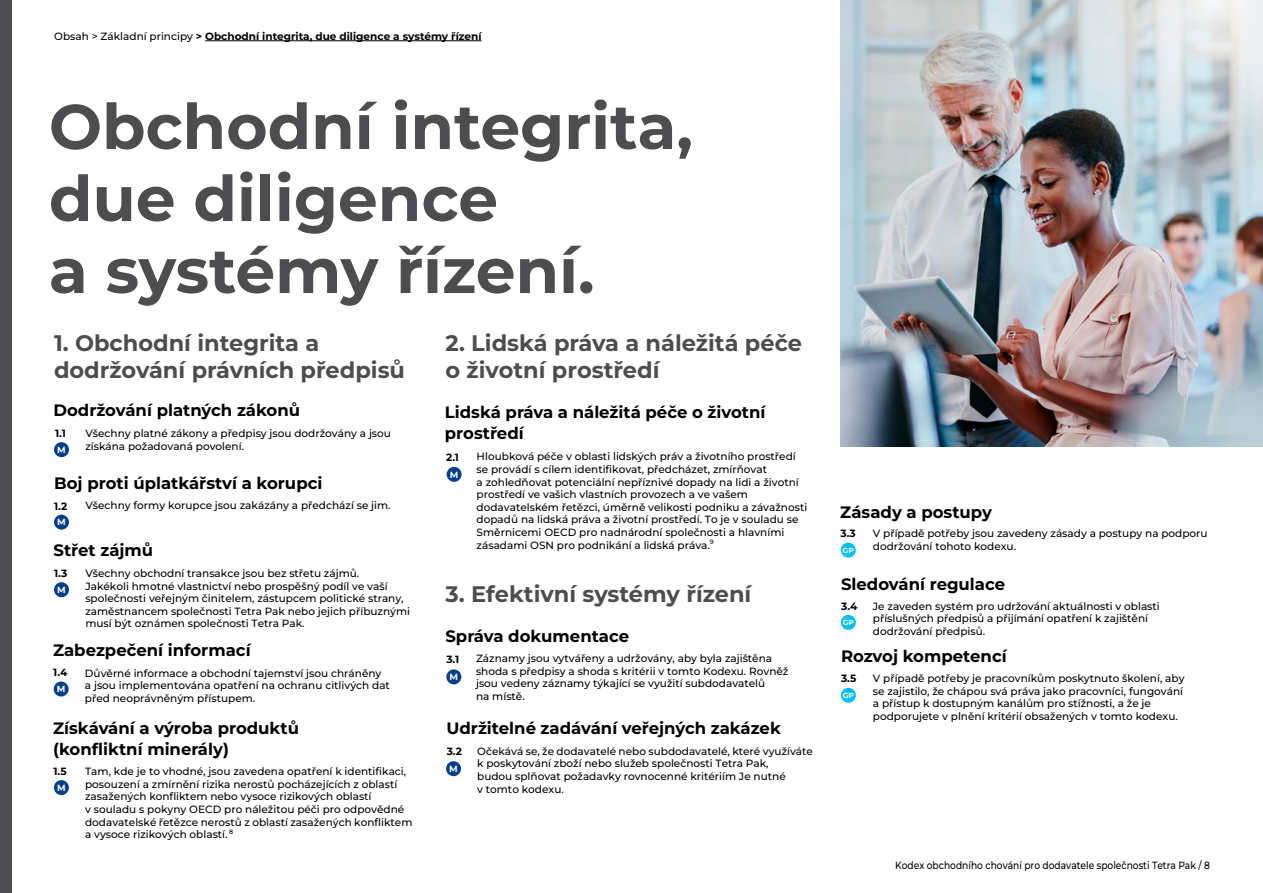
<style>
.page{position:relative;width:1263px;height:893px;background:#fff}
.page>*{position:absolute;margin:0;border:0;box-sizing:border-box;transform-origin:0 0}
.t1{font:700 63px/72px "Montserrat";color:#4d4d4f}
.t2{font:700 22.5px/27px "Montserrat";color:#4d4d4f}
.t3{font:700 16.5px/21px "Montserrat";color:#000}
.t4{font:100 10.5px/12.6px "Montserrat";color:#000}
.t5{font:700 10.5px "Montserrat";color:#000}
.t6{font:100 10.5px "Montserrat";color:#000;scale:.87 1}
.t7{font:700 9px "Montserrat";color:#fff}
.t8{font:700 7.5px "Montserrat";color:#fff}
.s1{font-weight:100}
</style>
<div class="page">
<img style="left:841px;top:0;width:422px;height:446px">
<div style="left:0;top:0;width:12px;height:893px;background:#4d4d4f"></div>
<div style="left:841px;top:688px;width:15px;height:15px;background:#00bdf2;border-radius:50%"></div>
<div style="left:447px;top:467px;width:15px;height:15px;background:#023f88;border-radius:50%"></div>
<div style="left:54px;top:582px;width:15px;height:15px;background:#023f88;border-radius:50%"></div>
<div style="left:54px;top:515px;width:15px;height:15px;background:#023f88;border-radius:50%"></div>
<div style="left:54px;top:442px;width:15px;height:15px;background:#023f88;border-radius:50%"></div>
<div style="left:54px;top:682px;width:15px;height:14px;background:#023f88;border-radius:50%"></div>
<div style="left:54px;top:780px;width:15px;height:15px;background:#023f88;border-radius:50%"></div>
<div style="left:446px;top:669px;width:15px;height:15px;background:#023f88;border-radius:50%"></div>
<div style="left:446px;top:761px;width:15px;height:15px;background:#023f88;border-radius:50%"></div>
<div style="left:841px;top:615px;width:15px;height:15px;background:#00bdf2;border-radius:50%"></div>
<div style="left:841px;top:543px;width:15px;height:15px;background:#00bdf2;border-radius:50%"></div>
<hr style="left:205px;top:41px;width:276px;height:1px;background:#000">
<p class="t5" style="left:54px;top:28px;width:429px"><span class="s1">Obsah &gt; Základní principy</span> &gt; Obchodní integrita, due diligence a systémy řízení</p>
<h1 class="t1" style="left:49px;top:87px;width:645px">Obchodní integrita, due diligence<br>a systémy řízení.</h1>
<h2 class="t2" style="left:54px;top:328px;width:353px">1. Obchodní integrita a dodržování právních předpisů</h2>
<h3 class="t3" style="left:54px;top:399px;width:248px">Dodržování platných zákonů</h3>
<p class="t5" style="left:55px;top:426px;width:12px">1.1</p>
<p class="t7" style="left:57px;top:443px;width:10px">M</p>
<p class="t4" style="left:85px;top:427px;width:307px">Všechny platné zákony a předpisy jsou dodržovány a jsou získána požadovaná povolení.</p>
<h3 class="t3" style="left:54px;top:472px;width:270px">Boj proti úplatkářství a korupci</h3>
<p class="t5" style="left:54px;top:498px;width:15px">1.2</p>
<p class="t7" style="left:57px;top:516px;width:10px">M</p>
<p class="t4" style="left:85px;top:499px;width:307px">Všechny formy korupce jsou zakázány a předchází se jim.</p>
<h3 class="t3" style="left:54px;top:539px;width:101px">Střet zájmů</h3>
<p class="t5" style="left:54px;top:566px;width:15px">1.3</p>
<p class="t7" style="left:57px;top:583px;width:10px">M</p>
<p class="t4" style="left:85px;top:567px;width:326px">Všechny obchodní transakce jsou bez střetu zájmů.<br>Jakékoli hmotné vlastnictví nebo prospěšný podíl ve vaší společnosti veřejným činitelem, zástupcem politické strany, zaměstnancem společnosti Tetra Pak nebo jejich příbuznými musí být oznámen společnosti Tetra Pak.</p>
<h3 class="t3" style="left:53px;top:638px;width:199px">Zabezpečení informací</h3>
<p class="t5" style="left:53px;top:665px;width:16px">1.4</p>
<p class="t7" style="left:57px;top:682px;width:10px">M</p>
<p class="t4" style="left:85px;top:666px;width:307px">Důvěrné informace a obchodní tajemství jsou chráněny a jsou implementována opatření na ochranu citlivých dat před neoprávněným přístupem.</p>
<h3 class="t3" style="left:53px;top:716px;width:247px">Získávání a výroba produktů (konfliktní minerály)</h3>
<p class="t5" style="left:54px;top:764px;width:15px">1.5</p>
<p class="t7" style="left:57px;top:781px;width:10px">M</p>
<p class="t4" style="left:85px;top:765px;width:329px">Tam, kde je to vhodné, jsou zavedena opatření k identifikaci, posouzení a zmírnění rizika nerostů pocházejících z oblastí zasažených konfliktem nebo vysoce rizikových oblastí<br>v souladu s pokyny OECD pro náležitou péči pro odpovědné dodavatelské řetězce nerostů z oblastí zasažených konfliktem a vysoce rizikových oblastí. <sup>8</sup></p>
<h2 class="t2" style="left:446px;top:328px;width:358px">2. Lidská práva a náležitá péče o životní prostředí</h2>
<h3 class="t3" style="left:445px;top:401px;width:322px">Lidská práva a náležitá péče o životní prostředí</h3>
<p class="t5" style="left:446px;top:450px;width:14px">2.1</p>
<p class="t7" style="left:450px;top:468px;width:10px">M</p>
<p class="t4" style="left:477px;top:450px;width:332px">Hloubková péče v oblasti lidských práv a životního prostředí se provádí s cílem identifikovat, předcházet, zmírňovat<br>a zohledňovat potenciální nepříznivé dopady na lidi a životní prostředí ve vašich vlastních provozech a ve vašem dodavatelském řetězci, úměrně velikosti podniku a závažnosti dopadů na lidská práva a životní prostředí. To je v souladu se Směrnicemi OECD pro nadnárodní společnosti a hlavními zásadami OSN pro podnikání a lidská práva.<sup>9</sup></p>
<h2 class="t2" style="left:446px;top:579px;width:307px">3. Efektivní systémy řízení</h2>
<h3 class="t3" style="left:445px;top:625px;width:185px">Správa dokumentace</h3>
<p class="t5" style="left:446px;top:652px;width:14px">3.1</p>
<p class="t7" style="left:450px;top:670px;width:10px">M</p>
<p class="t4" style="left:476px;top:652px;width:314px">Záznamy jsou vytvářeny a udržovány, aby byla zajištěna shoda s předpisy a shoda s kritérii v tomto Kodexu. Rovněž jsou vedeny záznamy týkající se využití subdodavatelů<br>na místě.</p>
<h3 class="t3" style="left:446px;top:717px;width:336px">Udržitelné zadávání veřejných zakázek</h3>
<p class="t5" style="left:447px;top:744px;width:17px">3.2</p>
<p class="t7" style="left:449px;top:762px;width:10px">M</p>
<p class="t4" style="left:477px;top:744px;width:337px">Očekává se, že dodavatelé nebo subdodavatelé, které využíváte k poskytování zboží nebo služeb společnosti Tetra Pak,<br>budou splňovat požadavky rovnocenné kritériím Je nutné<br>v tomto kodexu.</p>
<h3 class="t3" style="left:840px;top:500px;width:153px">Zásady a postupy</h3>
<p class="t5" style="left:840px;top:526px;width:17px">3.3</p>
<p class="t8" style="left:843px;top:545px;width:13px">GP</p>
<p class="t4" style="left:873px;top:527px;width:336px">V případě potřeby jsou zavedeny zásady a postupy na podporu dodržování tohoto kodexu.</p>
<h3 class="t3" style="left:841px;top:573px;width:166px">Sledování regulace</h3>
<p class="t5" style="left:841px;top:598px;width:18px">3.4</p>
<p class="t8" style="left:843px;top:617px;width:13px">GP</p>
<p class="t4" style="left:873px;top:599px;width:288px">Je zaveden systém pro udržování aktuálnosti v oblasti příslušných předpisů a přijímání opatření k zajištění dodržování předpisů.</p>
<h3 class="t3" style="left:841px;top:645px;width:167px">Rozvoj kompetencí</h3>
<p class="t5" style="left:841px;top:671px;width:17px">3.5</p>
<p class="t8" style="left:843px;top:690px;width:13px">GP</p>
<p class="t4" style="left:873px;top:672px;width:313px">V případě potřeby je pracovníkům poskytnuto školení, aby se zajistilo, že chápou svá práva jako pracovníci, fungování a přístup k dostupným kanálům pro stížnosti, a že je podporujete v plnění kritérií obsažených v tomto kodexu.</p>
<p class="t6" style="left:895px;top:858px;width:363px">Kodex obchodního chování pro dodavatele společnosti Tetra Pak / 8</p>
</div>
